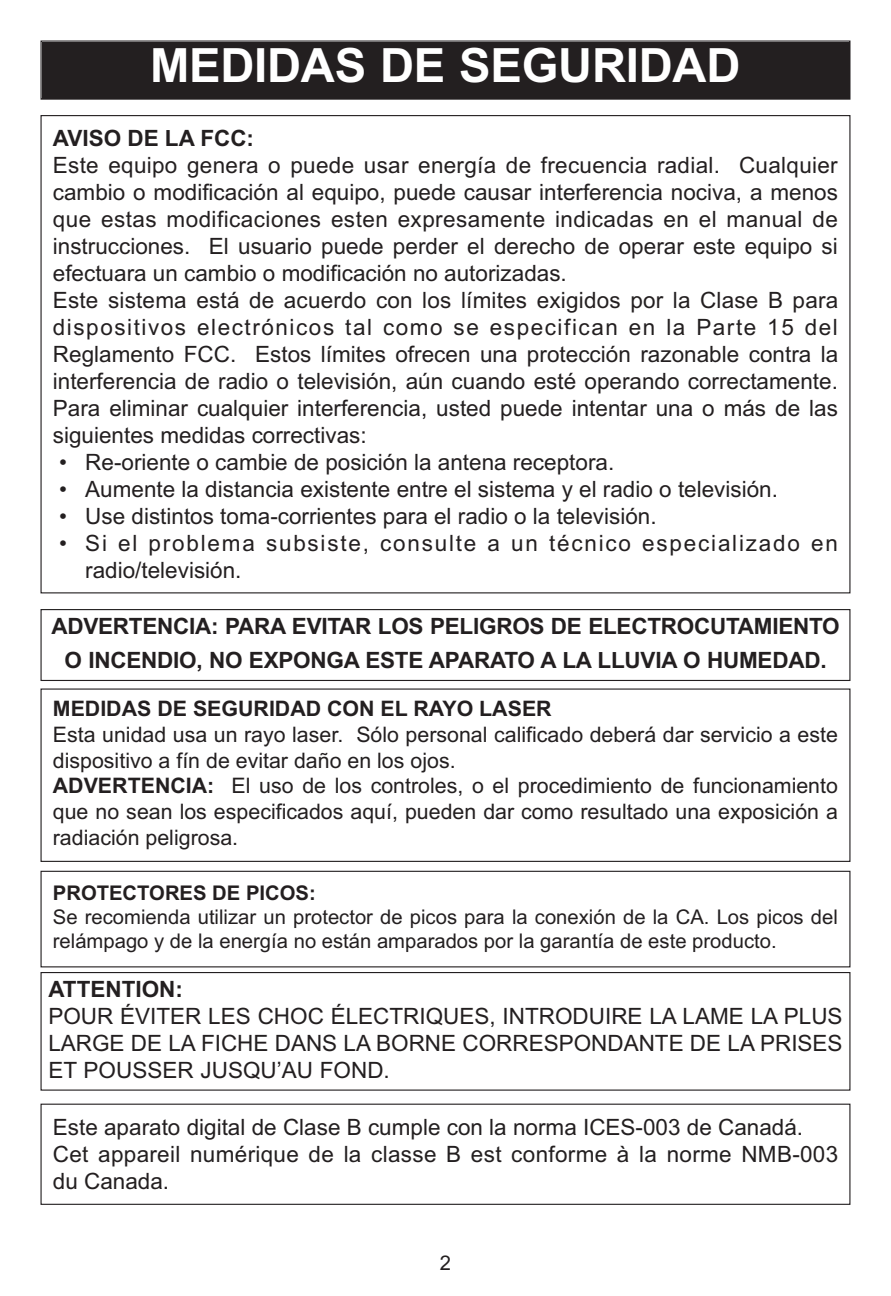
<style>
.page{position:relative;width:891px;height:1296px;background:#fff}
.page>*{position:absolute;margin:0;border:0;box-sizing:border-box;transform-origin:0 0}
.t1{font:700 47.25px "Arial";letter-spacing:-.005em;color:#fff}
.t2{font:22.5px/27px "Arial";color:#231f20}
.t3{font:700 22.5px/33.8px "Arial";letter-spacing:-.01em;color:#231f20;text-align:center}
.t4{font:22.5px/27px "Arial";letter-spacing:.08em;color:#231f20}
.t5{font:21.38px/25.7px "Arial";color:#231f20}
.t6{font:700 21.38px "Arial";color:#231f20}
.t7{font:20.25px/24.3px "Arial";color:#231f20}
.t8{font:700 20.25px "Arial";color:#231f20}
.s1{font-weight:700}
</style>
<div class="page">
<div style="left:40px;top:972px;width:810px;height:119px;border:1px solid #231f20"></div>
<div style="left:40px;top:1104px;width:810px;height:101px;border:1px solid #231f20"></div>
<div style="left:42px;top:42px;width:807px;height:57px;background:#231f20"></div>
<div style="left:40px;top:40px;width:811px;height:60px;border:1px solid #231f20"></div>
<div style="left:40px;top:609px;width:810px;height:72px;border:1px solid #231f20"></div>
<div style="left:40px;top:688px;width:810px;height:174px;border:1px solid #231f20"></div>
<div style="left:40px;top:871px;width:810px;height:96px;border:1px solid #231f20"></div>
<h1 class="t1" style="left:150px;top:38px;width:592px">MEDIDAS DE SEGURIDAD</h1>
<p class="t3" style="left:53px;top:121px;width:203px">AVISO DE LA FCC:</p>
<p class="t2" style="left:53px;top:152px;width:787px">Este equipo genera o puede usar energía de frecuencia radial. Cualquier cambio o modificación al equipo, puede causar interferencia nociva, a menos que estas modificaciones esten expresamente indicadas en el manual de instrucciones. El usuario puede perder el derecho de operar este equipo si efectuara un cambio o modificación no autorizadas.<br>Este sistema está de acuerdo con los límites exigidos por la Clase B para dispositivos electrónicos tal como se especifican en la Parte 15 del Reglamento FCC. Estos límites ofrecen una protección razonable contra la interferencia de radio o televisión, aún cuando esté operando correctamente.<br>Para eliminar cualquier interferencia, usted puede intentar una o más de las siguientes medidas correctivas:</p>
<p class="t2" style="left:59px;top:449px;width:557px">• Re-oriente o cambie de posición la antena receptora.</p>
<p class="t2" style="left:59px;top:476px;width:720px">• Aumente la distancia existente entre el sistema y el radio o televisión.</p>
<p class="t2" style="left:59px;top:503px;width:599px">• Use distintos toma-corrientes para el radio o la televisión.</p>
<p class="t4" style="left:85px;top:530px;width:754px;text-indent:-26px">• Si el problema subsiste, consulte a un técnico especializado en radio/televisión.</p>
<p class="t3" style="left:51px;top:609px;width:790px">ADVERTENCIA: PARA EVITAR LOS PELIGROS DE ELECTROCUTAMIENTO<br>O INCENDIO, NO EXPONGA ESTE APARATO A LA LLUVIA O HUMEDAD.</p>
<p class="t6" style="left:53px;top:697px;width:500px">MEDIDAS DE SEGURIDAD CON EL RAYO LASER</p>
<p class="t5" style="left:53px;top:722px;width:787px">Esta unidad usa un rayo laser. Sólo personal calificado deberá dar servicio a este dispositivo a fín de evitar daño en los ojos.<br><span class="s1">ADVERTENCIA:</span> El uso de los controles, o el procedimiento de funcionamiento que no sean los especificados aquí, pueden dar como resultado una exposición a radiación peligrosa.</p>
<p class="t8" style="left:53px;top:881px;width:264px">PROTECTORES DE PICOS:</p>
<p class="t7" style="left:53px;top:905px;width:787px">Se recomienda utilizar un protector de picos para la conexión de la CA. Los picos del relámpago y de la energía no están amparados por la garantía de este producto.</p>
<p class="t3" style="left:48px;top:972px;width:136px">ATTENTION:</p>
<p class="t2" style="left:48px;top:1002px;width:796px;text-align:justify">POUR ÉVITER LES CHOC ÉLECTRIQUES, INTRODUIRE LA LAME LA PLUS LARGE DE LA FICHE DANS LA BORNE CORRESPONDANTE DE LA PRISES ET POUSSER JUSQU’AU FOND.</p>
<p class="t2" style="left:53px;top:1113px;width:787px">Este aparato digital de Clase B cumple con la norma ICES-003 de Canadá.<br>Cet appareil numérique de la classe B est conforme à la norme NMB-003 du Canada.</p>
<p class="t7" style="left:440px;top:1251px;width:13px">2</p>
</div>
